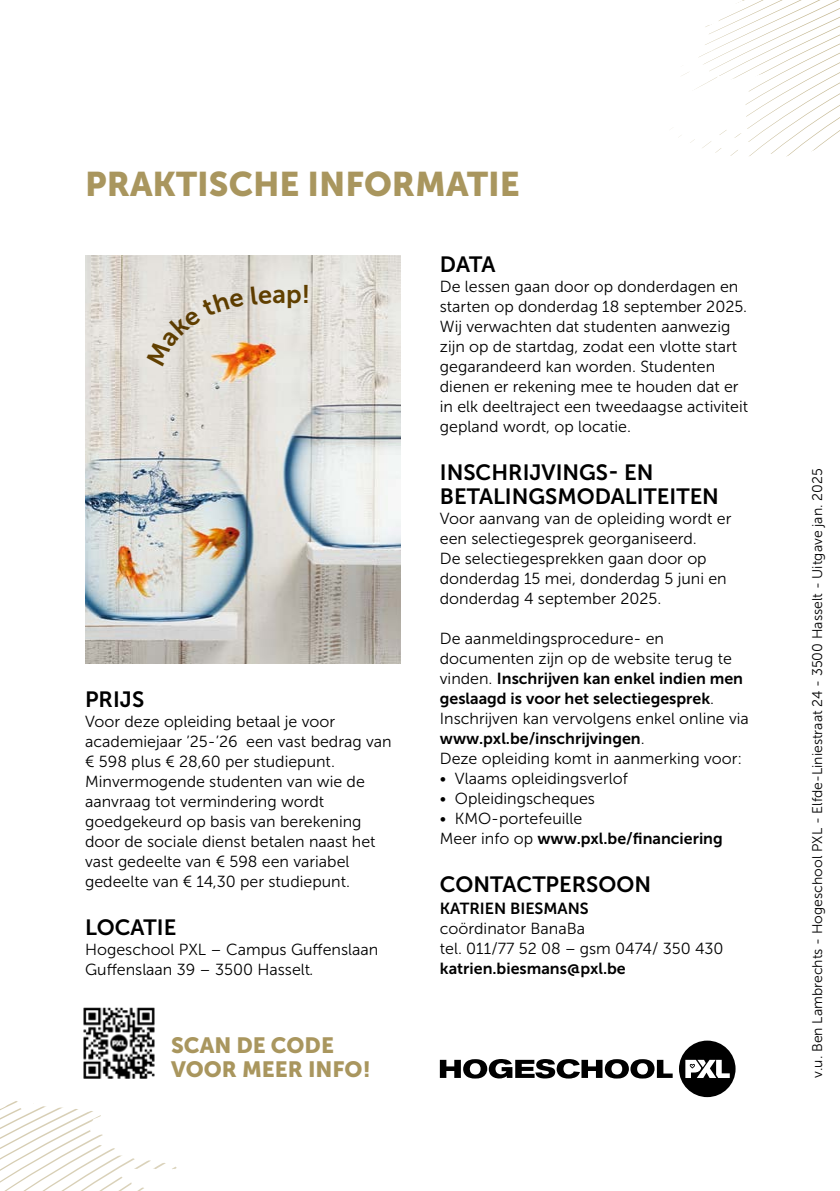
<style>
.page{position:relative;width:840px;height:1191px;background:#fff}
.page>*{position:absolute;margin:0;border:0;box-sizing:border-box;transform-origin:0 0}
.t1{font:34px "Museo Sans 900";color:#a9965e}
.t2{font:25.6px "Museo Sans 700";color:#6b4700}
.t3{font:22px/24px "Museo Sans 700";color:#000}
.t4{font:22px/24px "Museo Sans 900";color:#a9965e}
.t5{font:16px/20px "Museo Sans 300";color:#000}
.t6{font:16px/20px "Museo Sans 700";color:#000}
.t7{font:14px "Museo Sans 300";color:#000}
.s1{font-size:25.4px}
.s2{font-style:italic}
.s3{font-family:"Museo Sans 300"}
</style>
<div class="page">
<svg style="left:0;top:1101px;width:177px;height:90px"></svg>
<img style="left:85px;top:255px;width:315px;height:408px">
<svg style="left:439px;top:1059px;width:233px;height:19px"></svg>
<div style="left:678px;top:1040px;width:57px;height:57px;background:#000;border-radius:50%"></div>
<svg style="left:685px;top:1059px;width:44px;height:19px"></svg>
<img style="left:83px;top:1007px;width:72px;height:72px">
<svg style="left:671px;top:0;width:96px;height:151px"></svg>
<svg style="left:146px;top:291px;width:98px;height:76px;background:#e3dad0"></svg>
<svg style="left:251px;top:286px;width:20px;height:18px"></svg>
<h1 class="t1" style="left:85px;top:164px;width:436px">PRAKTISCHE INFORMATIE</h1>
<h2 class="t2" style="left:272px;top:280px;width:39px"><span class="s1">a</span>p!</h2>
<h3 class="t3" style="left:85px;top:687px;width:61px">PRIJS</h3>
<p class="t5" style="left:85px;top:711px;width:308px">Voor deze opleiding betaal je voor academiejaar ’25-’26 een vast bedrag van € 598 plus € 28,60 per studiepunt.<br>Minvermogende studenten van wie de aanvraag tot vermindering wordt goedgekeurd op basis van berekening door de sociale dienst betalen naast het vast gedeelte van € 598 een variabel gedeelte van € 14,30 per studiepunt.</p>
<h3 class="t3" style="left:85px;top:915px;width:93px">LOCATIE</h3>
<p class="t5" style="left:85px;top:939px;width:294px">Hogeschool PXL – Campus Guffenslaan<br>Guffenslaan 39 – 3500 Hasselt<span class="s2">.</span></p>
<h3 class="t4" style="left:171px;top:1033px;width:201px">SCAN DE CODE<br>VOOR MEER INFO!</h3>
<h3 class="t3" style="left:439px;top:252px;width:57px">DATA</h3>
<p class="t5" style="left:439px;top:276px;width:309px">De lessen gaan door op donderdagen en starten op donderdag 18 september 2025.<br>Wij verwachten dat studenten aanwezig zijn op de startdag, zodat een vlotte start gegarandeerd kan worden. Studenten dienen er rekening mee te houden dat er in elk deeltraject een tweedaagse activiteit gepland wordt, op locatie.</p>
<h3 class="t3" style="left:439px;top:460px;width:280px">INSCHRIJVINGS- EN<br>BETALINGSMODALITEITEN</h3>
<p class="t5" style="left:439px;top:508px;width:293px">Voor aanvang van de opleiding wordt er een selectiegesprek georganiseerd.<br>De selectiegesprekken gaan door op donderdag 15 mei, donderdag 5 juni en donderdag 4 september 2025.</p>
<p class="t5" style="left:439px;top:628px;width:293px">De aanmeldingsprocedure- en documenten zijn op de website terug te</p>
<p class="t6" style="left:439px;top:668px;width:304px"><span class="s3">vinden.</span> Inschrijven kan enkel indien men geslaagd is voor het selectiegesprek<span class="s3">.</span></p>
<p class="t5" style="left:439px;top:708px;width:310px">Inschrijven kan vervolgens enkel online via</p>
<p class="t6" style="left:439px;top:728px;width:206px">www.pxl.be/inschrijvingen<span class="s3">.</span></p>
<p class="t5" style="left:439px;top:748px;width:303px">Deze opleiding komt in aanmerking voor:</p>
<p class="t5" style="left:439px;top:768px;width:189px">• Vlaams opleidingsverlof</p>
<p class="t5" style="left:439px;top:788px;width:157px">• Opleidingscheques</p>
<p class="t5" style="left:439px;top:808px;width:144px">• KMO-portefeuille</p>
<p class="t6" style="left:439px;top:828px;width:284px"><span class="s3">Meer info op</span> www.pxl.be/financiering</p>
<h3 class="t3" style="left:439px;top:872px;width:213px">CONTACTPERSOON</h3>
<p class="t6" style="left:439px;top:898px;width:150px">KATRIEN BIESMANS</p>
<p class="t5" style="left:439px;top:918px;width:285px">coördinator BanaBa<br>tel. 011/77 52 08 – gsm 0474/ 350 430</p>
<p class="t6" style="left:439px;top:958px;width:187px">katrien.biesmans@pxl.be</p>
<p class="t7" style="left:809px;top:1077px;width:610px;rotate:-90deg">v.u. Ben Lambrechts - Hogeschool PXL - Elfde-Liniestraat 24 - 3500 Hasselt - Uitgave jan. 2025</p>
</div>
